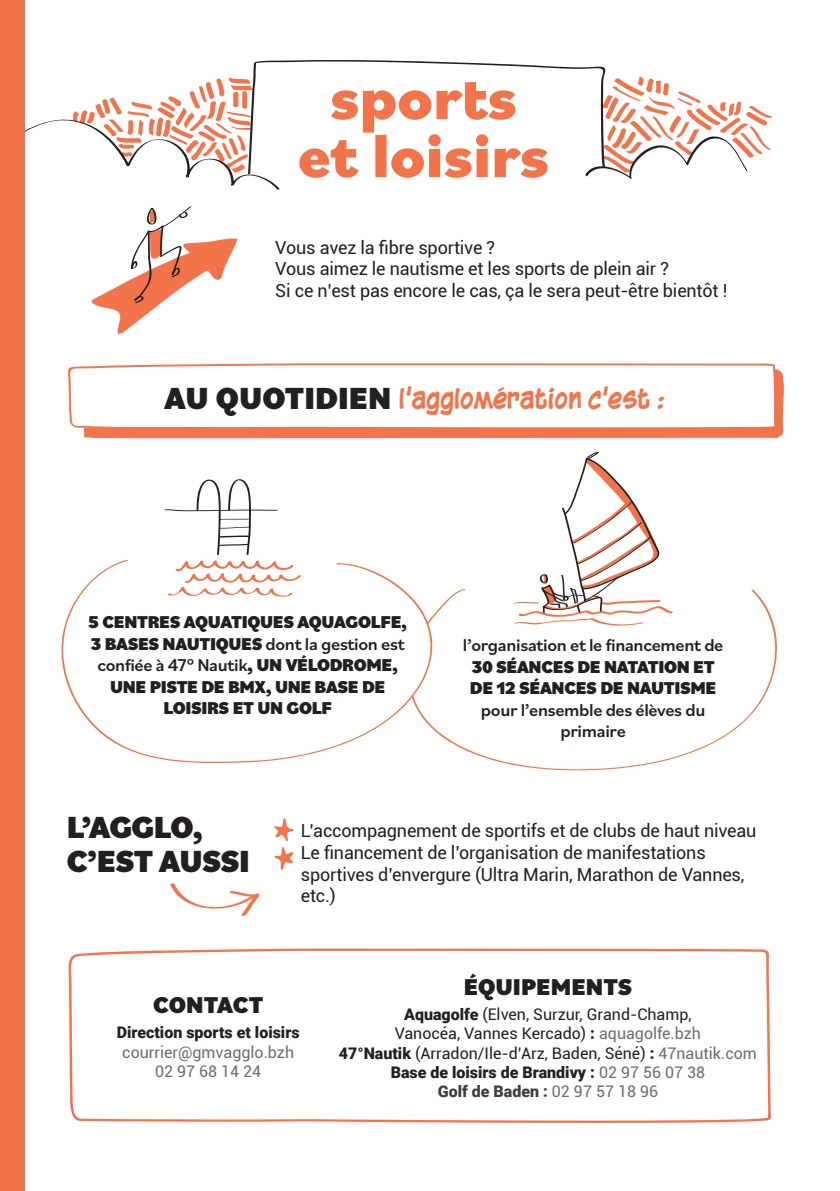
<style>
.page{position:relative;width:840px;height:1191px;background:#fff}
.page>*{position:absolute;margin:0;border:0;box-sizing:border-box;transform-origin:0 0}
.t1{font:800 64px "Bilo";color:#f3744b}
.t2{font:900 32px/34px "Bilo";letter-spacing:-.02em;color:#231f20}
.t3{font:700 26px "Blambot Casual";letter-spacing:-.04em;color:#f3744b}
.t4{font:900 24px "Bilo";color:#231f20}
.t5{font:18px/21.6px "Roboto";letter-spacing:-.01em;color:#231f20}
.t6{font:900 18px/21.6px "Bilo";letter-spacing:-.02em;color:#231f20;text-align:center}
.t7{font:500 18px/21.6px "Bilo";letter-spacing:-.02em;color:#231f20;text-align:center}
.t8{font:16px "Roboto";color:#231f20}
.t9{font:900 16px "Roboto";color:#231f20}
.t10{font:16px "Roboto";color:#6c6d70}
.t11{font:900 16px "Roboto";color:#3e3e3f}
.s1{font-family:"Bilo";font-weight:900;font-size:32px;color:#231f20}
.s2{font-weight:500}
.s3{font-weight:900}
.s4{color:#6c6d70}
.s5{font-weight:400;color:#6c6d70}
</style>
<div class="page">
<svg style="left:253px;top:60px;width:352px;height:17px"></svg>
<svg style="left:585px;top:77px;width:186px;height:102px"></svg>
<svg style="left:25px;top:77px;width:254px;height:113px"></svg>
<div style="left:0;top:0;width:25px;height:1191px;background:#f3744b"></div>
<svg style="left:274px;top:818px;width:20px;height:52px"></svg>
<svg style="left:170px;top:883px;width:90px;height:33px"></svg>
<svg style="left:84px;top:369px;width:699px;height:70px;background:#f4815c"></svg>
<svg style="left:68px;top:363px;width:709px;height:66px"></svg>
<svg style="left:91px;top:206px;width:146px;height:128px"></svg>
<svg style="left:164px;top:479px;width:114px;height:77px"></svg>
<svg style="left:539px;top:452px;width:121px;height:137px"></svg>
<svg style="left:61px;top:559px;width:350px;height:205px"></svg>
<svg style="left:411px;top:589px;width:366px;height:182px"></svg>
<svg style="left:426px;top:589px;width:39px;height:35px"></svg>
<svg style="left:68px;top:948px;width:702px;height:175px"></svg>
<p class="t1" style="left:330px;top:54px;width:188px">sports</p>
<p class="t1" style="left:298px;top:112px;width:252px">et loisirs</p>
<p class="t5" style="left:275px;top:236px;width:221px">Vous avez la fibre sportive ?</p>
<p class="t5" style="left:275px;top:257px;width:395px">Vous aimez le nautisme et les sports de plein air ?</p>
<p class="t5" style="left:275px;top:279px;width:453px">Si ce n’est pas encore le cas, ça le sera peut-être bientôt !</p>
<p class="t3" style="left:164px;top:382px;width:501px"><span class="s1">AU QUOTIDIEN</span> l’agglomération c’est :</p>
<p class="t6" style="left:88px;top:610px;width:320px">5 CENTRES AQUATIQUES AQUAGOLFE,<br>3 BASES NAUTIQUES <span class="s2">dont la gestion est confiée à 47° Nautik</span>, UN VÉLODROME,<br>UNE PISTE DE BMX, UNE BASE DE<br>LOISIRS ET UN GOLF</p>
<p class="t7" style="left:462px;top:633px;width:262px">l’organisation et le financement de<br><span class="s3">30 SÉANCES DE NATATION ET<br>DE 12 SÉANCES DE NAUTISME </span>pour l’ensemble des élèves du primaire</p>
<p class="t2" style="left:67px;top:808px;width:184px">L’AGGLO,<br>C’EST AUSSI</p>
<p class="t5" style="left:301px;top:819px;width:457px">L’accompagnement de sportifs et de clubs de haut niveau</p>
<p class="t5" style="left:301px;top:841px;width:445px">Le financement de l’organisation de manifestations sportives d’envergure (Ultra Marin, Marathon de Vannes, etc.)</p>
<p class="t4" style="left:153px;top:988px;width:112px">CONTACT</p>
<p class="t9" style="left:117px;top:1021px;width:184px">Direction sports et loisirs</p>
<p class="t10" style="left:122px;top:1040px;width:173px">courrier@gmvagglo.bzh</p>
<p class="t10" style="left:155px;top:1060px;width:108px">02 97 68 14 24</p>
<p class="t4" style="left:463px;top:970px;width:170px">ÉQUIPEMENTS</p>
<p class="t8" style="left:404px;top:1003px;width:289px"><span class="s3">Aquagolfe</span> (Elven, Surzur, Grand-Champ,</p>
<p class="t8" style="left:394px;top:1022px;width:308px">Vanocéa, Vannes Kercado) <span class="s3">:</span> <span class="s4">aquagolfe.bzh</span></p>
<p class="t8" style="left:338px;top:1041px;width:419px"><span class="s3">47°Nautik</span> (Arradon/Ile-d’Arz, Baden, Séné) <span class="s3">:</span> <span class="s4">47nautik.com</span></p>
<p class="t9" style="left:390px;top:1061px;width:316px">Base de loisirs de Brandivy : <span class="s5">02 97 56 07 38</span></p>
<p class="t11" style="left:437px;top:1080px;width:222px">Golf de Baden : <span class="s5">02 97 57 18 96</span></p>
</div>
